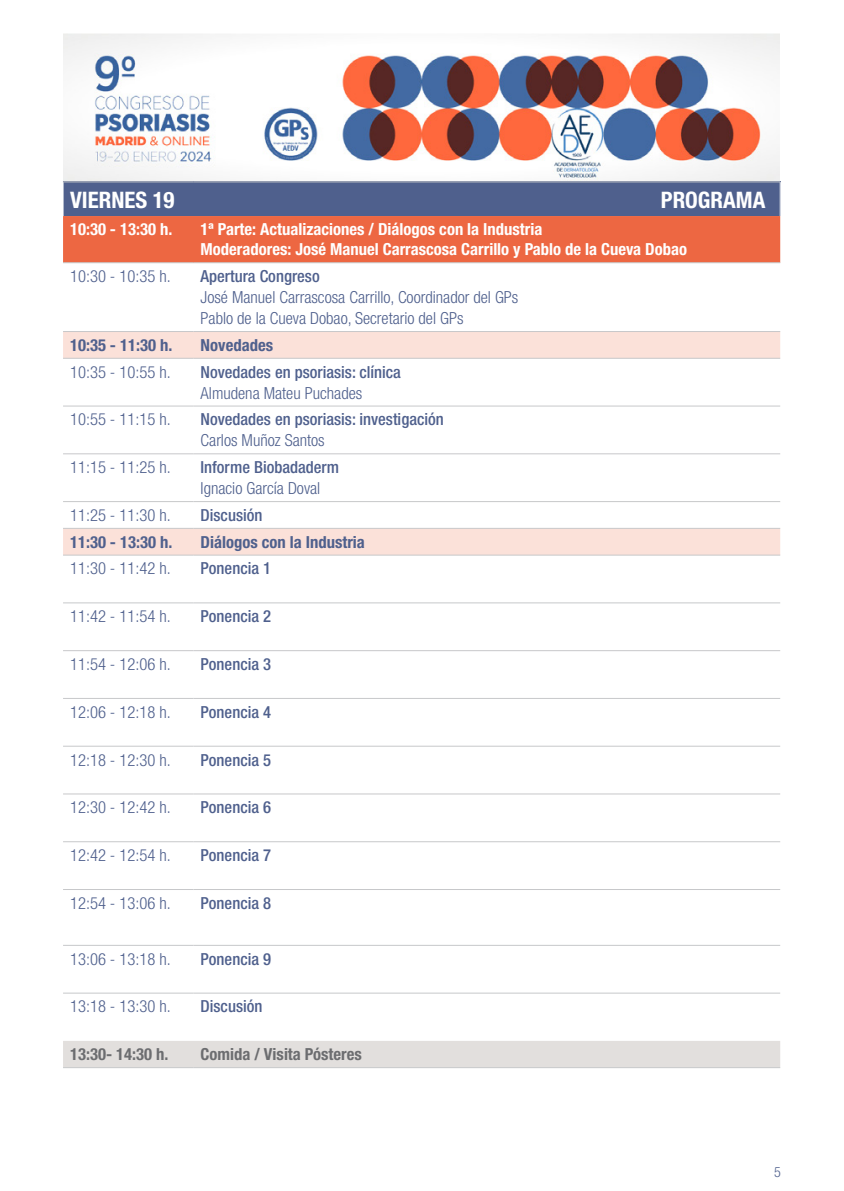
<style>
.page{position:relative;width:844px;height:1191px;background:#fff}
.page>*{position:absolute;margin:0;border:0;box-sizing:border-box;transform-origin:0 0}
.Texto_Programa{font:700 condensed 22.75px "Helvetica Neue LT Std";color:#fff}
.Texto_Programa-2{font:300 condensed 16.62px "Helvetica Neue LT Std";color:#4f608d}
.Texto_Programa-3{font:500 condensed 16.62px "Helvetica Neue LT Std";color:#4f608d}
.Texto_Programa-4{font:700 condensed 16.62px "Helvetica Neue LT Std";color:#fff}
.Texto_Programa-5{font:700 condensed 16.62px "Helvetica Neue LT Std";color:#4f608d}
.Texto_Programa-6{font:700 condensed 16.62px "Helvetica Neue LT Std";color:#6c6d70}
.t1{font:300 condensed 14px "Helvetica Neue LT Std";color:#4f608d}
</style>
<div class="page">
<img style="left:63px;top:33px;width:716px;height:149px">
<div style="left:63px;top:182px;width:717px;height:34px;background:#4f608d"></div>
<div style="left:63px;top:216px;width:717px;height:46px;background:#ed6742"></div>
<svg style="left:63px;top:332px;width:717px;height:223px"></svg>
<div style="left:63px;top:1041px;width:717px;height:26px;background:#e2dfdd"></div>
<hr style="left:63px;top:182px;width:1px;height:34px;background:#fff">
<hr style="left:779px;top:182px;width:1px;height:34px;background:#fff">
<hr style="left:63px;top:182px;width:130px;height:1px;background:#c7c8ca">
<hr style="left:193px;top:182px;width:587px;height:1px;background:#c7c8ca">
<hr style="left:63px;top:262px;width:130px;height:1px;background:#c7c8ca">
<hr style="left:193px;top:262px;width:587px;height:1px;background:#c7c8ca">
<hr style="left:63px;top:331px;width:130px;height:1px;background:#c7c8ca">
<hr style="left:193px;top:331px;width:587px;height:1px;background:#c7c8ca">
<hr style="left:63px;top:358px;width:130px;height:1px;background:#c7c8ca">
<hr style="left:193px;top:358px;width:587px;height:1px;background:#c7c8ca">
<hr style="left:63px;top:406px;width:130px;height:1px;background:#c7c8ca">
<hr style="left:193px;top:406px;width:587px;height:1px;background:#c7c8ca">
<hr style="left:63px;top:453px;width:130px;height:1px;background:#c7c8ca">
<hr style="left:193px;top:453px;width:587px;height:1px;background:#c7c8ca">
<hr style="left:63px;top:501px;width:130px;height:1px;background:#c7c8ca">
<hr style="left:193px;top:501px;width:587px;height:1px;background:#c7c8ca">
<hr style="left:63px;top:528px;width:130px;height:1px;background:#c7c8ca">
<hr style="left:193px;top:528px;width:587px;height:1px;background:#c7c8ca">
<hr style="left:63px;top:555px;width:130px;height:1px;background:#c7c8ca">
<hr style="left:193px;top:555px;width:587px;height:1px;background:#c7c8ca">
<hr style="left:63px;top:602px;width:130px;height:1px;background:#c7c8ca">
<hr style="left:193px;top:602px;width:587px;height:1px;background:#c7c8ca">
<hr style="left:63px;top:650px;width:130px;height:1px;background:#c7c8ca">
<hr style="left:193px;top:650px;width:587px;height:1px;background:#c7c8ca">
<hr style="left:63px;top:698px;width:130px;height:1px;background:#c7c8ca">
<hr style="left:193px;top:698px;width:587px;height:1px;background:#c7c8ca">
<hr style="left:63px;top:746px;width:130px;height:1px;background:#c7c8ca">
<hr style="left:193px;top:746px;width:587px;height:1px;background:#c7c8ca">
<hr style="left:63px;top:793px;width:130px;height:1px;background:#c7c8ca">
<hr style="left:193px;top:793px;width:587px;height:1px;background:#c7c8ca">
<hr style="left:63px;top:841px;width:130px;height:1px;background:#c7c8ca">
<hr style="left:193px;top:841px;width:587px;height:1px;background:#c7c8ca">
<hr style="left:63px;top:889px;width:130px;height:1px;background:#c7c8ca">
<hr style="left:193px;top:889px;width:587px;height:1px;background:#c7c8ca">
<hr style="left:63px;top:945px;width:130px;height:1px;background:#c7c8ca">
<hr style="left:193px;top:945px;width:587px;height:1px;background:#c7c8ca">
<hr style="left:63px;top:992px;width:130px;height:1px;background:#c7c8ca">
<hr style="left:193px;top:992px;width:587px;height:1px;background:#c7c8ca">
<hr style="left:63px;top:1067px;width:130px;height:1px;background:#c7c8ca">
<hr style="left:193px;top:1067px;width:587px;height:1px;background:#c7c8ca">
<p class="Texto_Programa" style="left:70px;top:186px;width:106px">VIERNES 19</p>
<p class="Texto_Programa" style="left:660px;top:186px;width:106px">PROGRAMA</p>
<p class="Texto_Programa-4" style="left:70px;top:219px;width:104px">10:30 - 13:30 h.</p>
<p class="Texto_Programa-4" style="left:200px;top:219px;width:343px">1ª Parte: Actualizaciones / Diálogos con la Industria</p>
<p class="Texto_Programa-4" style="left:200px;top:239px;width:488px">Moderadores: José Manuel Carrascosa Carrillo y Pablo de la Cueva Dobao</p>
<p class="Texto_Programa-2" style="left:70px;top:267px;width:102px">10:30 - 10:35 h.</p>
<p class="Texto_Programa-3" style="left:200px;top:266px;width:121px">Apertura Congreso</p>
<p class="Texto_Programa-2" style="left:200px;top:288px;width:319px">José Manuel Carrascosa Carrillo, Coordinador del GPs</p>
<p class="Texto_Programa-2" style="left:200px;top:309px;width:264px">Pablo de la Cueva Dobao, Secretario del GPs</p>
<p class="Texto_Programa-5" style="left:70px;top:335px;width:104px">10:35 - 11:30 h.</p>
<p class="Texto_Programa-5" style="left:200px;top:335px;width:74px">Novedades</p>
<p class="Texto_Programa-2" style="left:70px;top:362px;width:102px">10:35 - 10:55 h.</p>
<p class="Texto_Programa-3" style="left:200px;top:362px;width:202px">Novedades en psoriasis: clínica</p>
<p class="Texto_Programa-2" style="left:200px;top:383px;width:163px">Almudena Mateu Puchades</p>
<p class="Texto_Programa-2" style="left:70px;top:410px;width:102px">10:55 - 11:15 h.</p>
<p class="Texto_Programa-3" style="left:200px;top:409px;width:245px">Novedades en psoriasis: investigación</p>
<p class="Texto_Programa-2" style="left:200px;top:431px;width:126px">Carlos Muñoz Santos</p>
<p class="Texto_Programa-2" style="left:70px;top:458px;width:102px">11:15 - 11:25 h.</p>
<p class="Texto_Programa-3" style="left:200px;top:457px;width:140px">Informe Biobadaderm</p>
<p class="Texto_Programa-2" style="left:200px;top:479px;width:121px">Ignacio García Doval</p>
<p class="Texto_Programa-2" style="left:70px;top:505px;width:102px">11:25 - 11:30 h.</p>
<p class="Texto_Programa-3" style="left:200px;top:505px;width:63px">Discusión</p>
<p class="Texto_Programa-5" style="left:70px;top:531px;width:104px">11:30 - 13:30 h.</p>
<p class="Texto_Programa-5" style="left:200px;top:531px;width:166px">Diálogos con la Industria</p>
<p class="Texto_Programa-2" style="left:70px;top:559px;width:102px">11:30 - 11:42 h.</p>
<p class="Texto_Programa-3" style="left:200px;top:558px;width:72px">Ponencia 1</p>
<p class="Texto_Programa-2" style="left:70px;top:607px;width:102px">11:42 - 11:54 h.</p>
<p class="Texto_Programa-3" style="left:200px;top:606px;width:72px">Ponencia 2</p>
<p class="Texto_Programa-2" style="left:70px;top:654px;width:102px">11:54 - 12:06 h.</p>
<p class="Texto_Programa-3" style="left:200px;top:654px;width:72px">Ponencia 3</p>
<p class="Texto_Programa-2" style="left:70px;top:702px;width:102px">12:06 - 12:18 h.</p>
<p class="Texto_Programa-3" style="left:200px;top:702px;width:72px">Ponencia 4</p>
<p class="Texto_Programa-2" style="left:70px;top:750px;width:102px">12:18 - 12:30 h.</p>
<p class="Texto_Programa-3" style="left:200px;top:749px;width:72px">Ponencia 5</p>
<p class="Texto_Programa-2" style="left:70px;top:798px;width:102px">12:30 - 12:42 h.</p>
<p class="Texto_Programa-3" style="left:200px;top:797px;width:72px">Ponencia 6</p>
<p class="Texto_Programa-2" style="left:70px;top:845px;width:102px">12:42 - 12:54 h.</p>
<p class="Texto_Programa-3" style="left:200px;top:845px;width:72px">Ponencia 7</p>
<p class="Texto_Programa-2" style="left:70px;top:893px;width:102px">12:54 - 13:06 h.</p>
<p class="Texto_Programa-3" style="left:200px;top:893px;width:72px">Ponencia 8</p>
<p class="Texto_Programa-2" style="left:70px;top:949px;width:102px">13:06 - 13:18 h.</p>
<p class="Texto_Programa-3" style="left:200px;top:949px;width:72px">Ponencia 9</p>
<p class="Texto_Programa-2" style="left:70px;top:997px;width:102px">13:18 - 13:30 h.</p>
<p class="Texto_Programa-3" style="left:200px;top:996px;width:63px">Discusión</p>
<p class="Texto_Programa-6" style="left:70px;top:1044px;width:100px">13:30- 14:30 h.</p>
<p class="Texto_Programa-6" style="left:200px;top:1044px;width:163px">Comida / Visita Pósteres</p>
<p class="t1" style="left:774px;top:1163px;width:8px">5</p>
</div>
